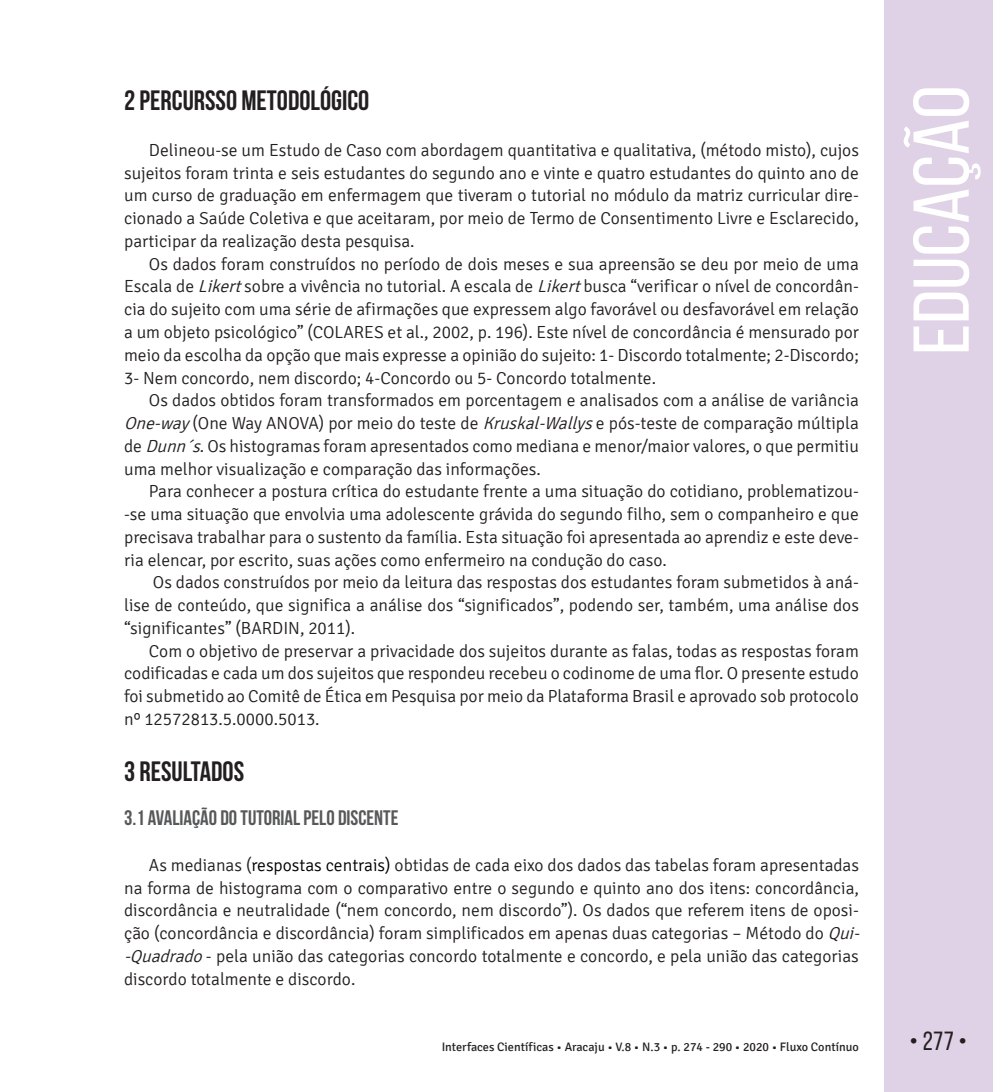
<style>
.page{position:relative;width:993px;height:1092px;background:#fff}
.page>*{position:absolute;margin:0;border:0;box-sizing:border-box;transform-origin:0 0}
.t1{font:78.75px "Bebas Neue";color:#fff;scale:1.09 1}
.Título_1{font:700 28px "Bebas Neue";color:#231f20}
.t2{font:26.25px "Bebas Neue";color:#231f20}
.Título_2{font:700 21px "Bebas Neue";color:#57585a}
.TEXTO{font:300 17.5px/22.8px "Signika";color:#231f20;text-align:justify}
.t3{font:12.25px "Signika";color:#231f20}
.s1{font-style:italic}
.s2{color:#000}
</style>
<div class="page">
<div style="left:883px;top:0;width:109px;height:1091px;background:#e0d2e6"></div>
<p class="Título_1" style="left:124px;top:85px;width:246px">2 PERCURSSO METODOLÓGICO</p>
<p class="TEXTO" style="left:124px;top:139px;width:736px;text-indent:25px">Delineou-se um Estudo de Caso com abordagem quantitativa e qualitativa, (método misto), cujos sujeitos foram trinta e seis estudantes do segundo ano e vinte e quatro estudantes do quinto ano de um curso de graduação em enfermagem que tiveram o tutorial no módulo da matriz curricular dire&shy;cionado a Saúde Coletiva e que aceitaram, por meio de Termo de Consentimento Livre e Esclarecido, participar da realização desta pesquisa.</p>
<p class="TEXTO" style="left:124px;top:253px;width:736px;text-indent:25px">Os dados foram construídos no período de dois meses e sua apreensão se deu por meio de uma Escala de <span class="s1">Likert</span>sobre a vivência no tutorial. A escala de <span class="s1">Likert</span>busca “verificar o nível de concordân&shy;cia do sujeito com uma série de afirmações que expressem algo favorável ou desfavorável em relação a um objeto psicológico” (COLARES et al., 2002, p. 196). Este nível de concordância é mensurado por meio da escolha da opção que mais expresse a opinião do sujeito: 1- Discordo totalmente; 2-Discordo; 3- Nem concordo, nem discordo; 4-Concordo ou 5- Concordo totalmente.</p>
<p class="TEXTO" style="left:124px;top:389px;width:736px;text-indent:25px">Os dados obtidos foram transformados em porcentagem e analisados com a análise de variância <span class="s1">One-way</span>(One Way ANOVA) por meio do teste de <span class="s1">Kruskal-Wallys</span>e pós-teste de comparação múltipla de <span class="s1">Dunn´s</span>. Os histogramas foram apresentados como mediana e menor/maior valores, o que permitiu uma melhor visualização e comparação das informações.</p>
<p class="TEXTO" style="left:124px;top:480px;width:736px;text-indent:25px">Para conhecer a postura crítica do estudante frente a uma situação do cotidiano, problematizou--se uma situação que envolvia uma adolescente grávida do segundo filho, sem o companheiro e que precisava trabalhar para o sustento da família. Esta situação foi apresentada ao aprendiz e este deve&shy;ria elencar, por escrito, suas ações como enfermeiro na condução do caso.</p>
<p class="TEXTO" style="left:124px;top:571px;width:736px;text-indent:29px">Os dados construídos por meio da leitura das respostas dos estudantes foram submetidos à aná&shy;lise de conteúdo, que significa a análise dos “significados”, podendo ser, também, uma análise dos “significantes” (BARDIN, 2011).</p>
<p class="TEXTO" style="left:124px;top:639px;width:736px;text-indent:25px">Com o objetivo de preservar a privacidade dos sujeitos durante as falas, todas as respostas foram codificadas e cada um dos sujeitos que respondeu recebeu o codinome de uma flor. O presente estudo foi submetido ao Comitê de Ética em Pesquisa por meio da Plataforma Brasil e aprovado sob protocolo nº 12572813.5.0000.5013.</p>
<p class="Título_1" style="left:124px;top:756px;width:121px">3 RESULTADOS</p>
<p class="Título_2" style="left:124px;top:806px;width:276px">3.1 AVALIAÇÃO DO TUTORIAL PELO DISCENTE</p>
<p class="TEXTO" style="left:124px;top:853px;width:741px;text-align:left;text-indent:25px">As medianas (<span class="s2">respostas centrais)</span> obtidas de cada eixo dos dados das tabelas foram apresentadas na forma de histograma com o comparativo entre o segundo e quinto ano dos itens: concordância, discordância e neutralidade (“nem concordo, nem discordo”). Os dados que referem itens de oposi&shy;ção (concordância e discordância) foram simplificados em apenas duas categorias – Método do <span class="s1">Qui--Quadrado</span>- pela união das categorias concordo totalmente e concordo, e pela união das categorias discordo totalmente e discordo.</p>
<h1 class="t1" style="left:898px;top:355px;width:248px;rotate:-90deg">EDUCAÇÃO</h1>
<p class="t3" style="left:441px;top:1040px;width:418px">Interfaces Científicas • Aracaju • V.8 • N.3 • p. 274 - 290 • 2020 • Fluxo Contínuo</p>
<h3 class="t2" style="left:909px;top:1026px;width:59px">• 277 •</h3>
</div>
